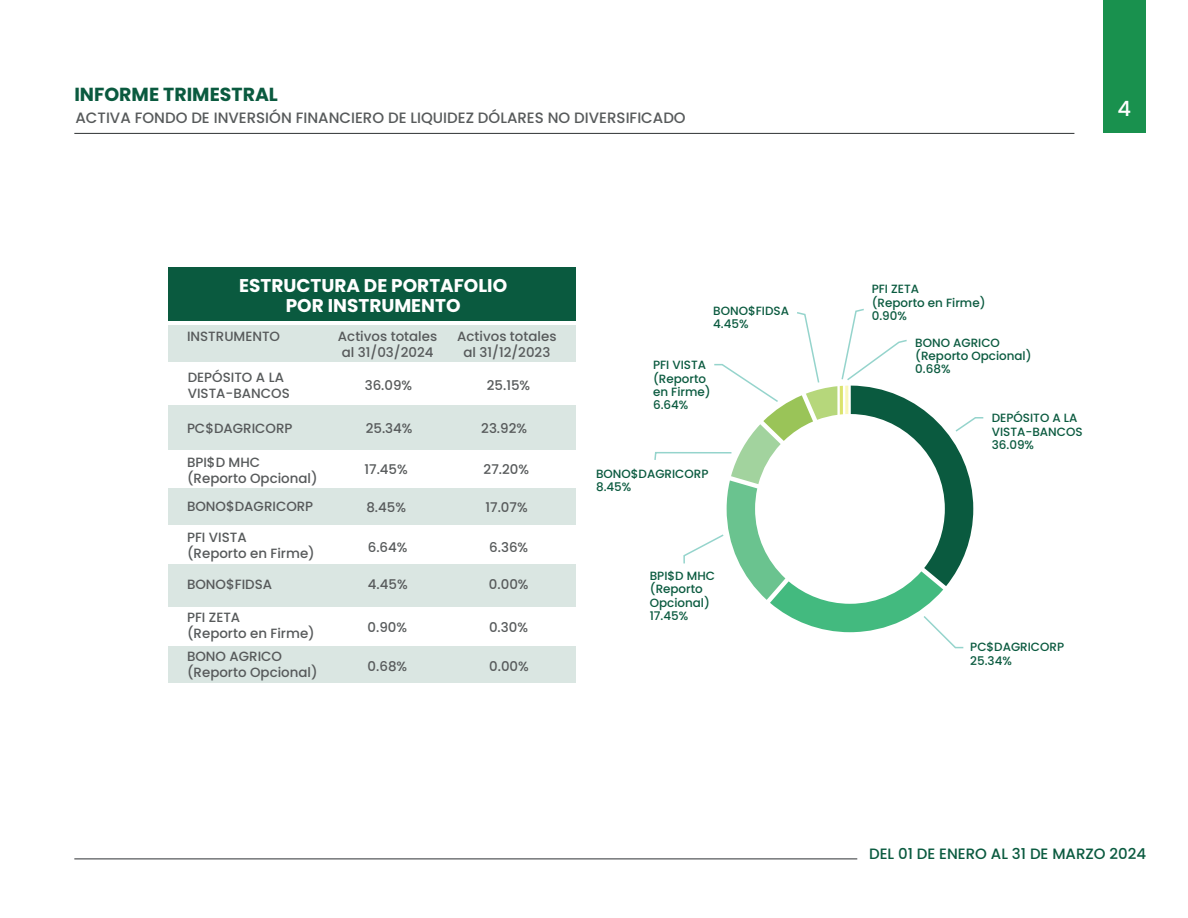
<style>
.page{position:relative;width:1188px;height:918px;background:#fff}
.page>*{position:absolute;margin:0;border:0;box-sizing:border-box;transform-origin:0 0}
.t1{font:500 21px "Poppins";color:#fff}
.t2{font:700 18.9px "Poppins";color:#0a5a3f}
.t3{font:700 18.45px/20.1px "Poppins";color:#fff;text-align:center}
.t4{font:500 15px "Poppins";color:#575a5b}
.t5{font:500 15px "Poppins";color:#0a5a3f}
.t6{font:500 13.35px/16px "Poppins";color:#575a5b}
.t7{font:500 12px/13.4px "Poppins";color:#0a5a3f}
</style>
<div class="page">
<hr style="left:74px;top:133px;width:1000px;height:1px;background:#2e3133">
<div style="left:1103px;top:0;width:43px;height:133px;background:#19914e"></div>
<hr style="left:74px;top:859px;width:783px;height:1px;background:#2e3133">
<div style="left:169px;top:326px;width:407px;height:36px;background:#dae6e2"></div>
<div style="left:169px;top:406px;width:407px;height:44px;background:#dae6e2"></div>
<div style="left:169px;top:488px;width:407px;height:37px;background:#dae6e2"></div>
<div style="left:169px;top:267px;width:407px;height:53px;background:#0a5a3f"></div>
<div style="left:169px;top:564px;width:407px;height:42px;background:#dae6e2"></div>
<div style="left:169px;top:646px;width:407px;height:37px;background:#dae6e2"></div>
<svg style="left:654px;top:308px;width:330px;height:341px"></svg>
<h2 class="t2" style="left:74px;top:84px;width:205px">INFORME TRIMESTRAL</h2>
<p class="t4" style="left:76px;top:109px;width:612px">ACTIVA FONDO DE INVERSIÓN FINANCIERO DE LIQUIDEZ DÓLARES NO DIVERSIFICADO</p>
<h3 class="t3" style="left:239px;top:276px;width:270px">ESTRUCTURA DE PORTAFOLIO<br>POR INSTRUMENTO</h3>
<p class="t6" style="left:187px;top:328px;width:95px">INSTRUMENTO</p>
<p class="t6" style="left:338px;top:328px;width:101px">Activos totales al 31/03/2024</p>
<p class="t6" style="left:457px;top:328px;width:101px;text-align:center">Activos totales al 31/12/2023</p>
<p class="t6" style="left:188px;top:369px;width:103px">DEPÓSITO A LA<br>VISTA-BANCOS</p>
<p class="t6" style="left:187px;top:420px;width:107px">PC$DAGRICORP</p>
<p class="t6" style="left:187px;top:454px;width:132px">BPI$D MHC (Reporto Opcional)</p>
<p class="t6" style="left:187px;top:498px;width:128px">BONO$DAGRICORP</p>
<p class="t6" style="left:187px;top:529px;width:129px">PFI VISTA<br>(Reporto en Firme)</p>
<p class="t6" style="left:365px;top:378px;width:49px">36.09%</p>
<p class="t6" style="left:366px;top:420px;width:48px">25.34%</p>
<p class="t6" style="left:365px;top:462px;width:45px">17.45%</p>
<p class="t6" style="left:366px;top:499px;width:41px">8.45%</p>
<p class="t6" style="left:368px;top:539px;width:41px">6.64%</p>
<p class="t6" style="left:487px;top:378px;width:45px">25.15%</p>
<p class="t6" style="left:481px;top:420px;width:47px">23.92%</p>
<p class="t6" style="left:484px;top:462px;width:47px">27.20%</p>
<p class="t6" style="left:486px;top:499px;width:44px">17.07%</p>
<p class="t6" style="left:489px;top:539px;width:41px">6.36%</p>
<p class="t6" style="left:187px;top:576px;width:87px">BONO$FIDSA</p>
<p class="t6" style="left:368px;top:577px;width:41px">4.45%</p>
<p class="t6" style="left:489px;top:577px;width:41px">0.00%</p>
<p class="t6" style="left:187px;top:609px;width:129px">PFI ZETA<br>(Reporto en Firme)</p>
<p class="t6" style="left:187px;top:649px;width:132px">BONO AGRICO (Reporto Opcional)</p>
<p class="t6" style="left:368px;top:619px;width:41px">0.90%</p>
<p class="t6" style="left:489px;top:619px;width:40px">0.30%</p>
<p class="t6" style="left:368px;top:659px;width:41px">0.68%</p>
<p class="t6" style="left:489px;top:659px;width:41px">0.00%</p>
<p class="t7" style="left:713px;top:304px;width:77px">BONO$FIDSA<br>4.45%</p>
<p class="t7" style="left:653px;top:358px;width:59px">PFI VISTA (Reporto en Firme)<br>6.64%</p>
<p class="t7" style="left:596px;top:467px;width:114px">BONO$DAGRICORP<br>8.45%</p>
<p class="t7" style="left:650px;top:569px;width:67px">BPI$D MHC (Reporto<br>Opcional)<br>17.45%</p>
<h1 class="t1" style="left:1118px;top:96px;width:15px">4</h1>
<p class="t7" style="left:872px;top:283px;width:115px">PFI ZETA<br>(Reporto en Firme)<br>0.90%</p>
<p class="t7" style="left:915px;top:336px;width:118px">BONO AGRICO (Reporto Opcional)<br>0.68%</p>
<p class="t7" style="left:992px;top:411px;width:92px">DEPÓSITO A LA<br>VISTA-BANCOS<br>36.09%</p>
<p class="t7" style="left:970px;top:640px;width:95px">PC$DAGRICORP<br>25.34%</p>
<p class="t5" style="left:869px;top:845px;width:279px">DEL 01 DE ENERO AL 31 DE MARZO 2024</p>
</div>
